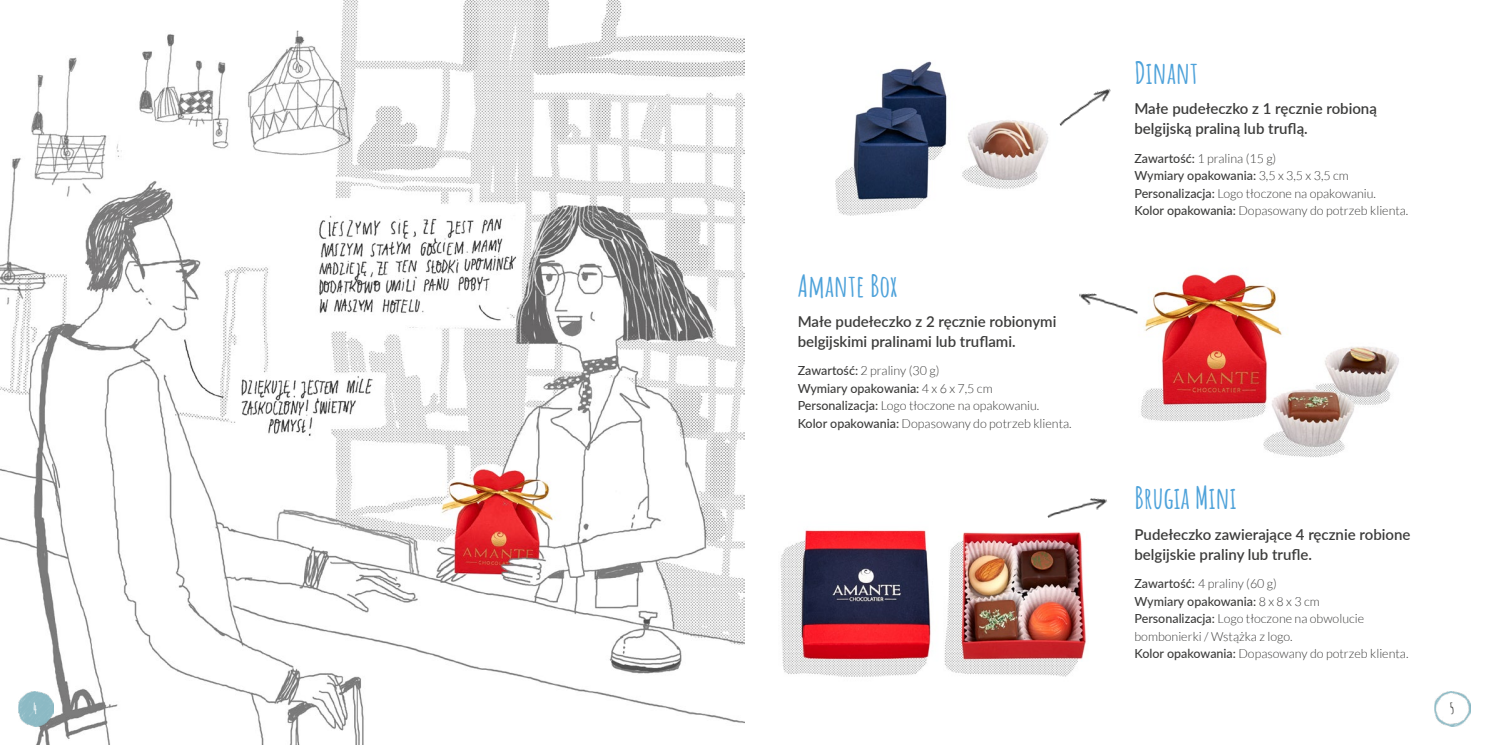
<style>
.page{position:relative;width:1489px;height:745px;background:#fff}
.page>*{position:absolute;margin:0;border:0;box-sizing:border-box;transform-origin:0 0}
.t1{font:700 30px "Amatic SC";color:#4ea2da}
.t2{font:600 15px/20px "Lato";color:#3c3c3b}
.t3{font:700 15px "Amatic SC";color:#fff}
.t4{font:700 15px "Amatic SC";color:#3c3c3b}
.t5{font:300 12.5px/17.5px "Lato";color:#3c3c3b}
.s1{font-weight:500}
</style>
<div class="page">
<img style="left:835px;top:61px;width:213px;height:155px">
<img style="left:780px;top:530px;width:306px;height:147px">
<img style="left:1141px;top:274px;width:258px;height:184px">
<img style="left:0;top:0;width:744px;height:744px">
<img style="left:1059px;top:88px;width:52px;height:38px">
<img style="left:1079px;top:293px;width:59px;height:21px">
<img style="left:1047px;top:498px;width:60px;height:20px">
<img style="left:19px;top:691px;width:34px;height:34px">
<img style="left:1434px;top:691px;width:36px;height:35px">
<h1 class="t1" style="left:797px;top:262px;width:101px">Amante Box</h1>
<p class="t2" style="left:797px;top:311px;width:260px">Małe pudełeczko z 2 ręcznie robionymi belgijskimi pralinami lub truflami.</p>
<p class="t5" style="left:797px;top:362px;width:275px"><span class="s1">Zawartość:</span> 2 praliny (30 g)<br><span class="s1">Wymiary opakowania:</span> 4 x 6 x 7,5 cm <span class="s1">Personalizacja:</span> Logo tłoczone na opakowaniu.<br><span class="s1">Kolor opakowania:</span> Dopasowany do potrzeb klienta.</p>
<h1 class="t1" style="left:1134px;top:49px;width:65px">Dinant</h1>
<p class="t2" style="left:1134px;top:98px;width:244px">Małe pudełeczko z 1 ręcznie robioną belgijską praliną lub truflą.</p>
<p class="t5" style="left:1134px;top:149px;width:275px"><span class="s1">Zawartość:</span> 1 pralina (15 g)<br><span class="s1">Wymiary opakowania:</span> 3,5 x 3,5 x 3,5 cm <span class="s1">Personalizacja:</span> Logo tłoczone na opakowaniu.<br><span class="s1">Kolor opakowania:</span> Dopasowany do potrzeb klienta.</p>
<h1 class="t1" style="left:1134px;top:475px;width:104px">Brugia Mini</h1>
<p class="t2" style="left:1134px;top:523px;width:277px">Pudełeczko zawierające 4 ręcznie robione belgijskie praliny lub trufle.</p>
<p class="t5" style="left:1134px;top:574px;width:275px"><span class="s1">Zawartość:</span> 4 praliny (60 g)<br><span class="s1">Wymiary opakowania:</span> 8 x 8 x 3 cm<br><span class="s1">Personalizacja:</span> Logo tłoczone na obwolucie bombonierki / Wstążka z logo.<br><span class="s1">Kolor opakowania:</span> Dopasowany do potrzeb klienta.</p>
<p class="t3" style="left:33px;top:696px;width:6px">4</p>
<p class="t4" style="left:1449px;top:696px;width:6px">5</p>
</div>
